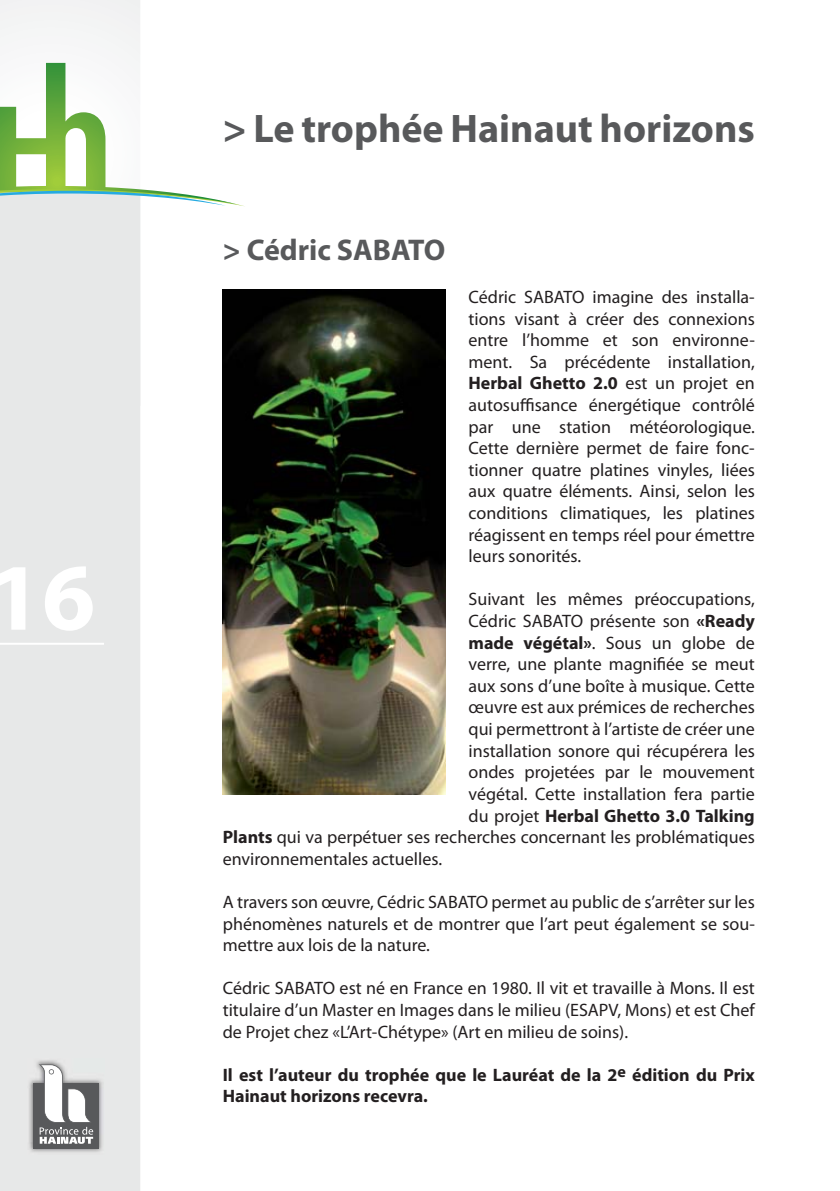
<style>
.page{position:relative;width:840px;height:1191px;background:#fff}
.page>*{position:absolute;margin:0;border:0;box-sizing:border-box;transform-origin:0 0}
.t1{font:700 96px "Myriad Pro";color:#fff}
.t2{font:700 40px "Myriad Pro";color:#58595b}
.t3{font:700 30px "Myriad Pro";color:#58595b}
.t4{font:18px/21.6px "Myriad Pro";color:#231f20;text-align:justify}
.t5{font:700 18px/21.6px "Myriad Pro";color:#231f20}
.s1{font-weight:700}
.s2{font-weight:400}
</style>
<div class="page">
<svg style="left:0;top:0;width:140px;height:1191px;background:#e8e9e9"></svg>
<svg style="left:0;top:63px;width:245px;height:346px"></svg>
<img style="left:27px;top:1058px;width:78px;height:96px">
<div style="left:33px;top:1083px;width:65px;height:65px;background:#58595b"></div>
<svg style="left:39px;top:1064px;width:54px;height:79px"></svg>
<hr style="left:0;top:643px;width:104px;height:2px;background:#fff">
<img style="left:223px;top:290px;width:222px;height:504px">
<h1 class="t1" style="left:-11px;top:561px;width:108px">16</h1>
<h2 class="t2" style="left:223px;top:114px;width:533px">&gt; Le trophée Hainaut horizons</h2>
<h3 class="t3" style="left:223px;top:238px;width:224px">&gt; Cédric SABATO</h3>
<p class="t4" style="left:468px;top:287px;width:288px">Cédric SABATO imagine des installa&shy;tions visant à créer des connexions entre l’homme et son environne&shy;ment. Sa précédente installation, <span class="s1">Herbal Ghetto 2.0</span> est un projet en autosuffisance énergétique contrôlé par une station météorologique.<br>Cette dernière permet de faire fonc&shy;tionner quatre platines vinyles, liées aux quatre éléments. Ainsi, selon les conditions climatiques, les platines réagissent en temps réel pour émettre leurs sonorités.</p>
<p class="t4" style="left:468px;top:590px;width:287px">Suivant les mêmes préoccupations,</p>
<p class="t4" style="left:468px;top:611px;width:287px">Cédric SABATO présente son <span class="s1">«Ready</span></p>
<p class="t4" style="left:468px;top:633px;width:287px"><span class="s1">made végétal»</span>. Sous un globe de</p>
<p class="t4" style="left:468px;top:654px;width:287px">verre, une plante magnifiée se meut</p>
<p class="t4" style="left:468px;top:676px;width:287px">aux sons d’une boîte à musique. Cette</p>
<p class="t4" style="left:468px;top:698px;width:287px">œuvre est aux prémices de recherches</p>
<p class="t4" style="left:468px;top:719px;width:287px">qui permettront à l’artiste de créer une</p>
<p class="t4" style="left:468px;top:741px;width:288px">installation sonore qui récupérera les</p>
<p class="t4" style="left:468px;top:762px;width:287px">ondes projetées par le mouvement</p>
<p class="t4" style="left:468px;top:784px;width:287px">végétal. Cette installation fera partie</p>
<p class="t5" style="left:468px;top:806px;width:287px"><span class="s2">du projet</span> Herbal Ghetto 3.0 Talking</p>
<p class="t4" style="left:223px;top:827px;width:533px"><span class="s1">Plants</span> qui va perpétuer ses recherches concernant les problématiques</p>
<p class="t4" style="left:223px;top:849px;width:221px">environnementales actuelles.</p>
<p class="t4" style="left:223px;top:892px;width:533px">A travers son œuvre, Cédric SABATO permet au public de s’arrêter sur les phénomènes naturels et de montrer que l’art peut également se sou&shy;mettre aux lois de la nature.</p>
<p class="t4" style="left:223px;top:978px;width:533px">Cédric SABATO est né en France en 1980. Il vit et travaille à Mons. Il est titulaire d’un Master en Images dans le milieu (ESAPV, Mons) et est Chef de Projet chez «L’Art-Chétype» (Art en milieu de soins).</p>
<p class="t5" style="left:223px;top:1065px;width:533px">Il est l’auteur du trophée que le Lauréat de la 2<sup>e</sup> édition du Prix<br>Hainaut horizons recevra.</p>
</div>
